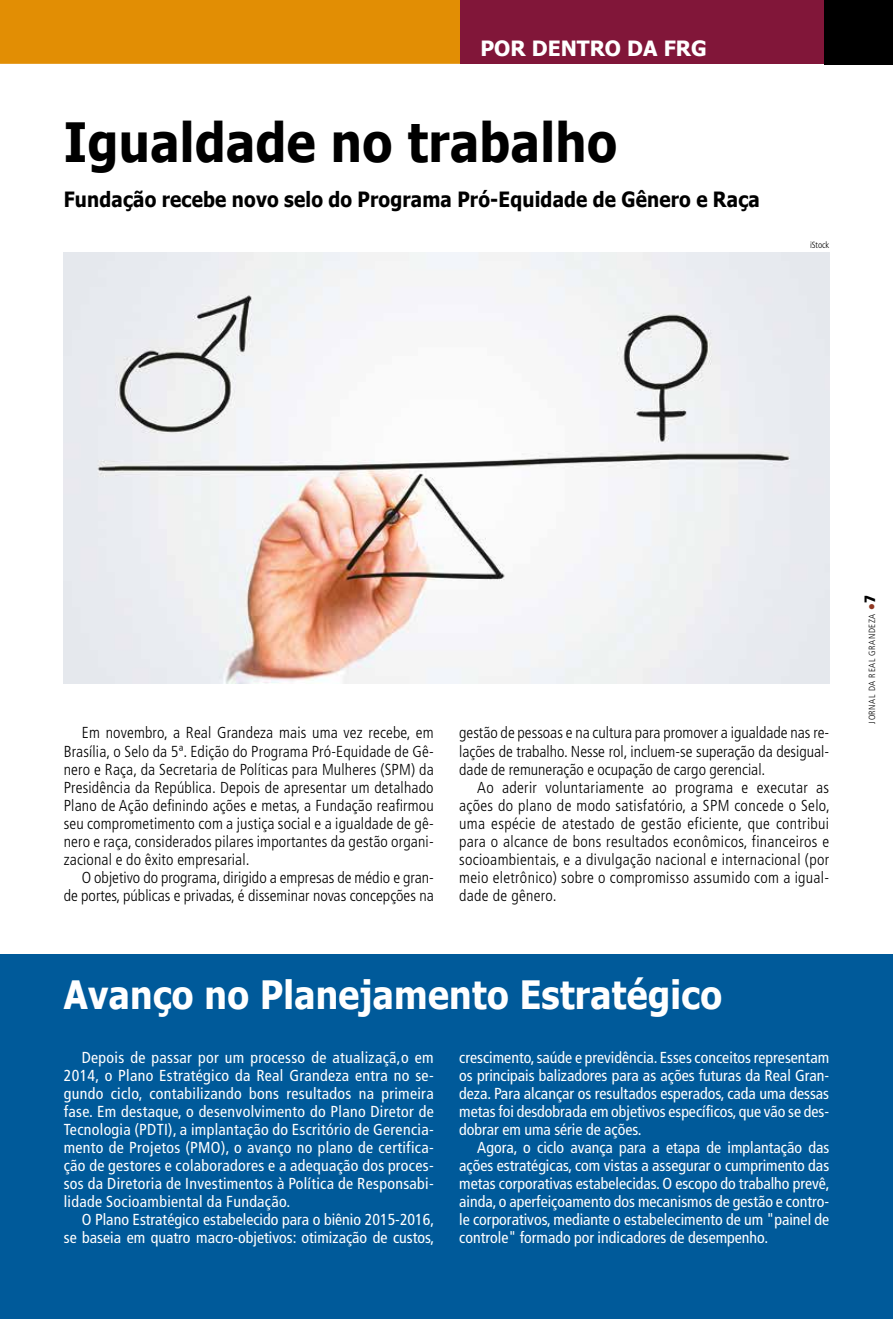
<style>
.page{position:relative;width:893px;height:1319px;background:#fff}
.page>*{position:absolute;margin:0;border:0;box-sizing:border-box;transform-origin:0 0}
.t1{font:700 54px "Tahoma";letter-spacing:.01em;color:#000;scale:.9 1}
.t2{font:700 39px "Tahoma";letter-spacing:.01em;color:#fff;scale:.9 1}
.t3{font:700 21px "Tahoma";letter-spacing:.01em;color:#000;scale:.9 1}
.t4{font:700 21px "Tahoma";color:#fff}
.t5{font:condensed 15.9px/18px "Frutiger";color:#fff;text-align:justify}
.t6{font:300 condensed 15.9px/18px "Frutiger";letter-spacing:.005em;color:#000;text-align:justify}
.t7{font:300 condensed 9px "Frutiger";letter-spacing:.06em;color:#000}
.s1{color:#903822}
.s2{font-weight:900;font-size:15px}
</style>
<div class="page">
<div style="left:0;top:0;width:460px;height:64px;background:#e28e04"></div>
<div style="left:0;top:954px;width:893px;height:364px;background:#005a9a"></div>
<div style="left:460px;top:0;width:433px;height:64px;background:#811639"></div>
<div style="left:824px;top:0;width:69px;height:65px;background:#000"></div>
<img style="left:64px;top:253px;width:765px;height:430px">
<h3 class="t4" style="left:480px;top:33px;width:67px">Por dentro</h3>
<h3 class="t4" style="left:627px;top:33px;width:81px">da FRG</h3>
<h1 class="t1" style="left:64px;top:104px;width:616px">Igualdade no trabalho</h1>
<h3 class="t3" style="left:64px;top:184px;width:775px">Fundação recebe novo selo do Programa Pró-Equidade de Gênero e Raça</h3>
<p class="t7" style="left:810px;top:240px;width:21px">iStock</p>
<p class="t6" style="left:64px;top:724px;width:371px;text-indent:18px">Em novembro, a Real Grandeza mais uma vez recebe, em Brasília, o Selo da 5ª. Edição do Programa Pró-Equidade de Gê&shy;nero e Raça, da Secretaria de Políticas para Mulheres (SPM) da Presidência da República. Depois de apresentar um detalhado Plano de Ação definindo ações e metas, a Fundação reafirmou seu comprometimento com a justiça social e a igualdade de gê&shy;nero e raça, considerados pilares importantes da gestão organi&shy;zacional e do êxito empresarial.</p>
<p class="t6" style="left:64px;top:868px;width:371px;text-align:right">O objetivo do programa, dirigido a empresas de médio e gran&shy;de portes, públicas e privadas, é disseminar novas concepções na</p>
<p class="t6" style="left:459px;top:724px;width:371px">gestão de pessoas e na cultura para promover a igualdade nas re&shy;lações de trabalho. Nesse rol, incluem-se superação da desigual&shy;dade de remuneração e ocupação de cargo gerencial.</p>
<p class="t6" style="left:459px;top:778px;width:372px;text-indent:18px">Ao aderir voluntariamente ao programa e executar as ações do plano de modo satisfatório, a SPM concede o Selo, uma espécie de atestado de gestão eficiente, que contribui para o alcance de bons resultados econômicos, financeiros e socioambientais, e a divulgação nacional e internacional (por meio eletrônico) sobre o compromisso assumido com a igual&shy;dade de gênero.</p>
<h2 class="t2" style="left:64px;top:966px;width:733px">Avanço no Planejamento Estratégico</h2>
<p class="t5" style="left:64px;top:1048px;width:371px;text-indent:18px">Depois de passar por um processo de atualizaçã,o em 2014, o Plano Estratégico da Real Grandeza entra no se&shy;gundo ciclo, contabilizando bons resultados na primeira fase. Em destaque, o desenvolvimento do Plano Diretor de Tecnologia (PDTI), a implantação do Escritório de Gerencia&shy;mento de Projetos (PMO), o avanço no plano de certifica&shy;ção de gestores e colaboradores e a adequação dos proces&shy;sos da Diretoria de Investimentos à Política de Responsabi&shy;lidade Socioambiental da Fundação.</p>
<p class="t5" style="left:64px;top:1210px;width:372px;text-align:right">O Plano Estratégico estabelecido para o biênio 2015-2016,<br>se baseia em quatro macro-objetivos: otimização de custos,</p>
<p class="t5" style="left:459px;top:1048px;width:371px">crescimento, saúde e previdência. Esses conceitos representam os principais balizadores para as ações futuras da Real Gran&shy;deza. Para alcançar os resultados esperados, cada uma dessas metas foi desdobrada em objetivos específicos, que vão se des&shy;dobrar em uma série de ações.</p>
<p class="t5" style="left:459px;top:1138px;width:372px;text-indent:18px">Agora, o ciclo avança para a etapa de implantação das ações estratégicas, com vistas a assegurar o cumprimento das metas corporativas estabelecidas. O escopo do trabalho prevê, ainda, o aperfeiçoamento dos mecanismos de gestão e contro&shy;le corporativos, mediante o estabelecimento de um "painel de controle" formado por indicadores de desempenho.</p>
<p class="t7" style="left:867px;top:723px;width:130px;rotate:-90deg">Jornal da Real Grandeza <span class="s1">●</span><span class="s2">7</span></p>
</div>
